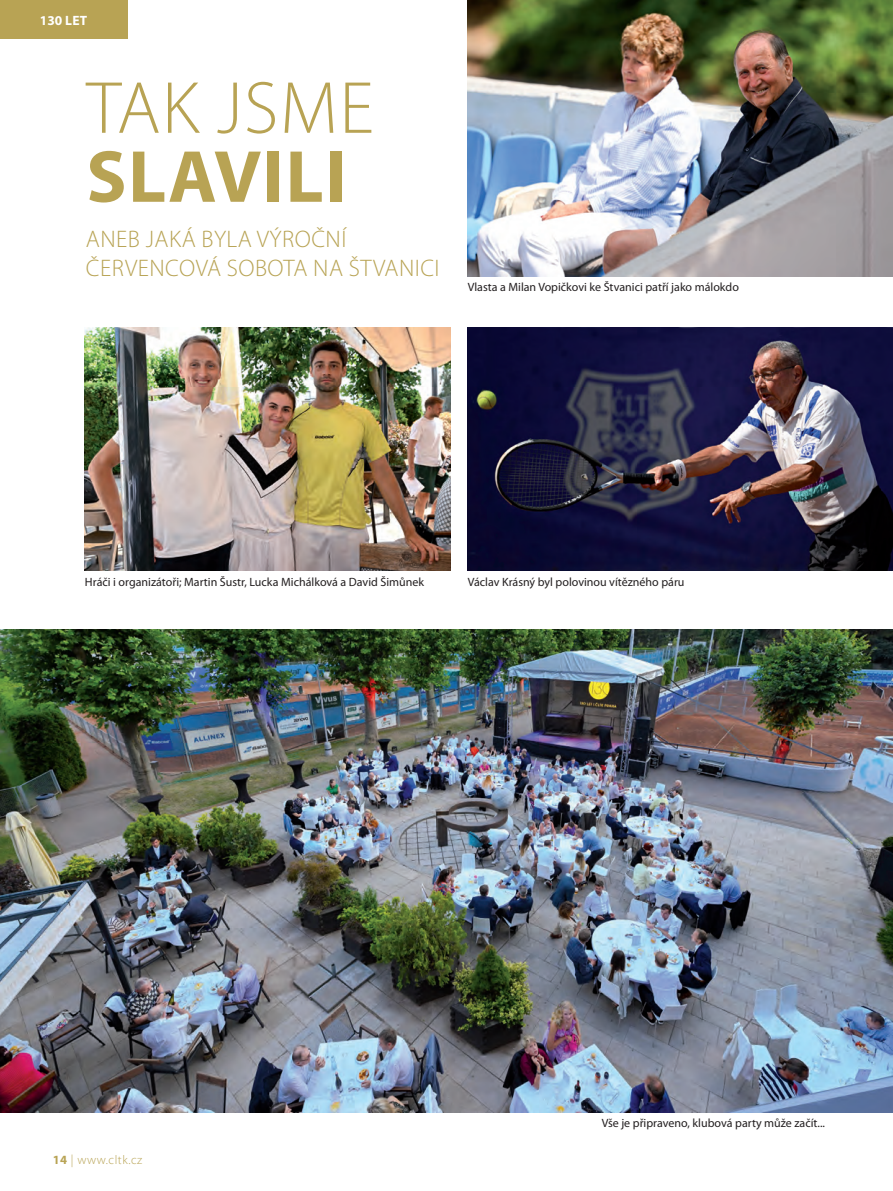
<style>
.page{position:relative;width:893px;height:1191px;background:#fff}
.page>*{position:absolute;margin:0;border:0;box-sizing:border-box;transform-origin:0 0}
.t1{font:300 74.4px/69px "Myriad Pro";letter-spacing:.02em;color:#b8a354}
.t2{font:300 24px/28.8px "Myriad Pro";letter-spacing:.02em;color:#b8a354}
.t3{font:700 13.5px "Myriad Pro";letter-spacing:.01em;color:#fff}
.t4{font:300 12.6px "Myriad Pro";letter-spacing:.04em;color:#b8a354}
.t5{font:12px "Myriad Pro";color:#231f20}
.s1{font-weight:700}
</style>
<div class="page">
<div style="left:0;top:0;width:127px;height:38px;background:#b8a354"></div>
<img style="left:85px;top:328px;width:366px;height:242px">
<img style="left:468px;top:328px;width:425px;height:242px">
<img style="left:468px;top:0;width:425px;height:276px">
<img style="left:0;top:629px;width:893px;height:482px">
<p class="t3" style="left:40px;top:12px;width:49px">130 LET</p>
<p class="t1" style="left:86px;top:80px;width:289px">TAK JSME<br><span class="s1">SLAVILI</span></p>
<p class="t2" style="left:86px;top:226px;width:355px">ANEB JAKÁ BYLA VÝROČNÍ<br>ČERVENCOVÁ SOBOTA NA ŠTVANICI</p>
<p class="t5" style="left:468px;top:283px;width:273px">Vlasta a Milan Vopičkovi ke Štvanici patří jako málokdo</p>
<p class="t5" style="left:85px;top:577px;width:341px">Hráči i organizátoři; Martin Šustr, Lucka Michálková a David Šimůnek</p>
<p class="t5" style="left:468px;top:577px;width:218px">Václav Krásný byl polovinou vítězného páru</p>
<p class="t4" style="left:53px;top:1154px;width:91px"><span class="s1">14</span> | www.cltk.cz</p>
<p class="t5" style="left:602px;top:1118px;width:225px">Vše je připraveno, klubová party může začít...</p>
</div>
